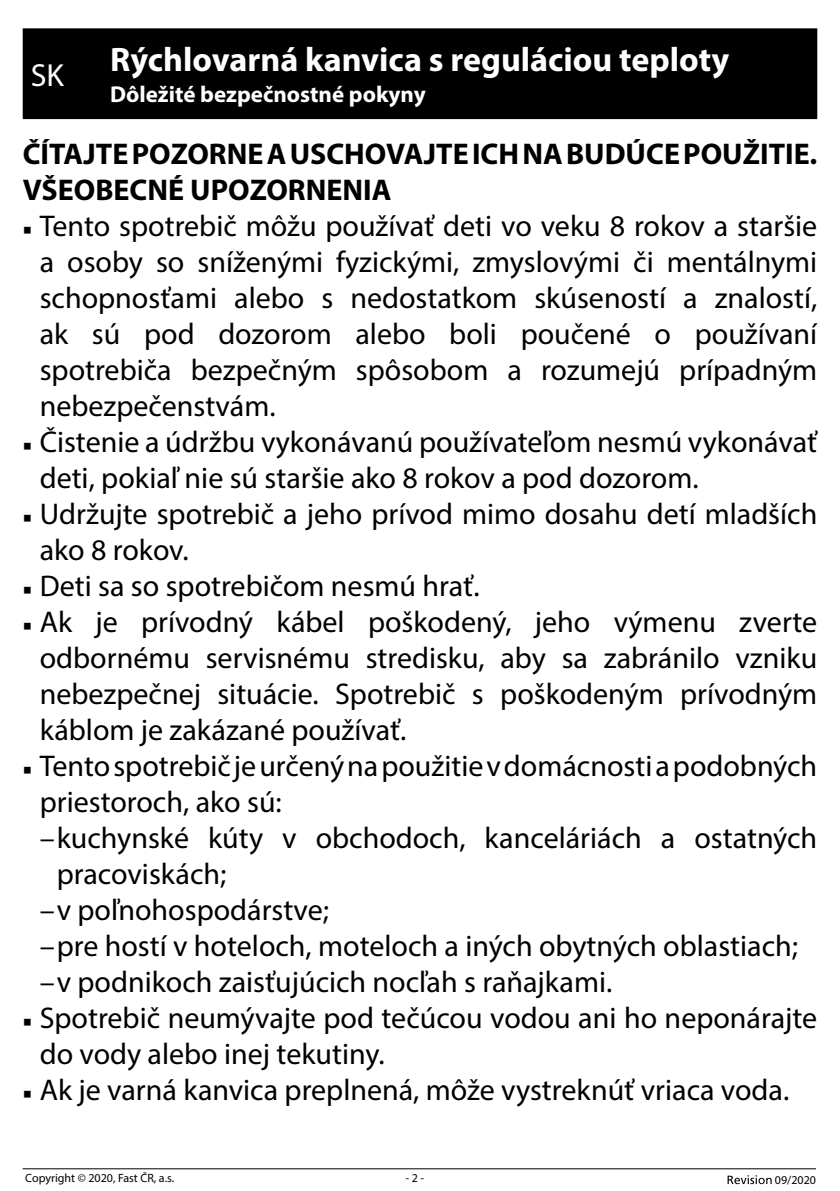
<style>
.page{position:relative;width:840px;height:1191px;background:#fff}
.page>*{position:absolute;margin:0;border:0;box-sizing:border-box;transform-origin:0 0}
.t1{font:700 34px "Myriad Pro";color:#fff}
.t2{font:32px "Myriad Pro";color:#fff}
.t3{font:30px/36px "Myriad Pro";color:#000}
.t4{font:700 30px/36px "Myriad Pro";color:#000}
.t5{font:700 23px "Myriad Pro";color:#fff}
.t6{font:12px "Myriad Pro";color:#000}
.s1{font-family:"Minion Pro";font-size:23px}
</style>
<div class="page">
<svg style="left:727px;top:1175px;width:44px;height:9px"></svg>
<hr style="left:23px;top:1168px;width:792px;height:1px;background:#000">
<div style="left:23px;top:28px;width:793px;height:91px;background:#000"></div>
<p class="t1" style="left:110px;top:37px;width:620px">Rýchlovarná kanvica s reguláciou teploty</p>
<p class="t5" style="left:110px;top:79px;width:317px">Dôležité bezpečnostné pokyny</p>
<p class="t4" style="left:23px;top:135px;width:795px">ČÍTAJTE POZORNE A USCHOVAJTE ICH NA BUDÚCE POUŽITIE.<br>VŠEOBECNÉ UPOZORNENIA</p>
<p class="t3" style="left:40px;top:207px;width:778px;text-align:justify;text-indent:-17px"><span class="s1">■</span> Tento spotrebič môžu používať deti vo veku 8 rokov a staršie a osoby so sníženými fyzickými, zmyslovými či mentálnymi schopnosťami alebo s nedostatkom skúseností a znalostí, ak sú pod dozorom alebo boli poučené o používaní spotrebiča bezpečným spôsobom a rozumejú prípadným nebezpečenstvám.</p>
<p class="t3" style="left:40px;top:423px;width:778px;text-indent:-17px"><span class="s1">■</span> Čistenie a údržbu vykonávanú používateľom nesmú vykonávať deti, pokiaľ nie sú staršie ako 8 rokov a pod dozorom.</p>
<p class="t3" style="left:40px;top:495px;width:778px;text-indent:-17px"><span class="s1">■</span> Udržujte spotrebič a jeho prívod mimo dosahu detí mladších ako 8 rokov.</p>
<p class="t3" style="left:23px;top:567px;width:458px"><span class="s1">■</span> Deti sa so spotrebičom nesmú hrať.</p>
<p class="t3" style="left:40px;top:603px;width:778px;text-align:justify;text-indent:-17px"><span class="s1">■</span> Ak je prívodný kábel poškodený, jeho výmenu zverte odbornému servisnému stredisku, aby sa zabránilo vzniku nebezpečnej situácie. Spotrebič s poškodeným prívodným káblom je zakázané používať.</p>
<p class="t3" style="left:23px;top:747px;width:795px"><span class="s1">■</span> Tento spotrebič je určený na použitie v domácnosti a podobných</p>
<p class="t3" style="left:40px;top:783px;width:243px">priestoroch, ako sú:</p>
<p class="t3" style="left:40px;top:819px;width:778px">–kuchynské kúty v obchodoch, kanceláriách a ostatných</p>
<p class="t3" style="left:57px;top:855px;width:171px">pracoviskách;</p>
<p class="t3" style="left:40px;top:891px;width:290px">–v poľnohospodárstve;</p>
<p class="t3" style="left:40px;top:927px;width:759px">–pre hostí v hoteloch, moteloch a iných obytných oblastiach;</p>
<p class="t3" style="left:40px;top:963px;width:573px">–v podnikoch zaisťujúcich nocľah s raňajkami.</p>
<p class="t3" style="left:40px;top:999px;width:778px;text-indent:-17px"><span class="s1">■</span> Spotrebič neumývajte pod tečúcou vodou ani ho neponárajte do vody alebo inej tekutiny.</p>
<p class="t3" style="left:23px;top:1071px;width:767px"><span class="s1">■</span> Ak je varná kanvica preplnená, môže vystreknúť vriaca voda.</p>
<p class="t2" style="left:31px;top:55px;width:35px">SK</p>
<p class="t6" style="left:25px;top:1170px;width:150px">Copyright © 2020, Fast ČR, a.s.</p>
<p class="t6" style="left:405px;top:1170px;width:20px">- 2 -</p>
<p class="t6" style="left:774px;top:1172px;width:43px">09/2020</p>
</div>
